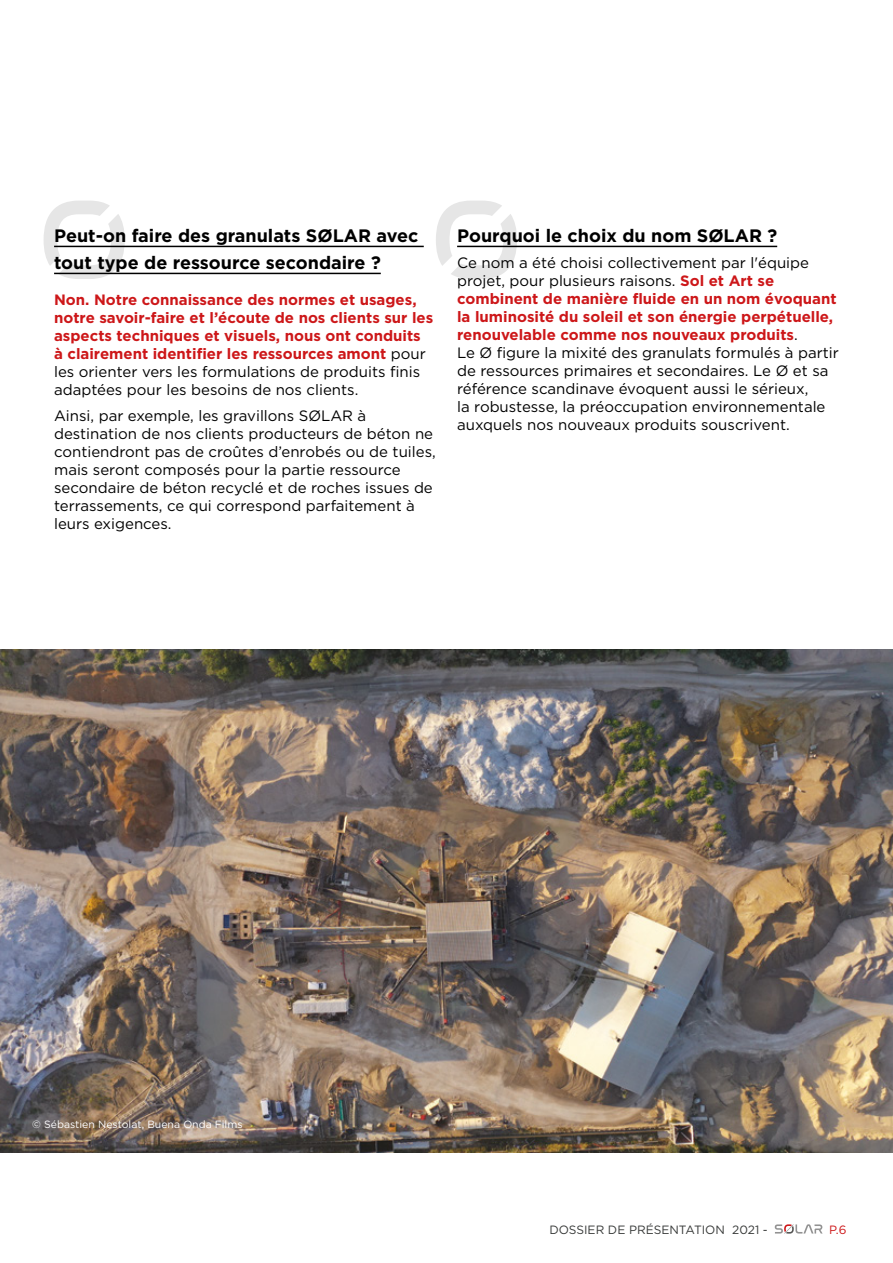
<style>
.page{position:relative;width:893px;height:1263px;background:#fff}
.page>*{position:absolute;margin:0;border:0;box-sizing:border-box;transform-origin:0 0}
.t1{font:700 18px/27px "Gotham";color:#000}
.t2{font:15px/18px "Gotham";color:#000}
.t3{font:700 15px/18px "Gotham";color:#cd1719}
.t4{font:12px "Gotham";color:#373938}
.t5{font:12px "Gotham";color:#cd1719}
.t6{font:10.5px "Gotham";color:#fff}
.s1{font-weight:400;color:#000}
.s2{font-weight:700;color:#cd1719}
</style>
<div class="page">
<svg style="left:44px;top:201px;width:81px;height:78px"></svg>
<svg style="left:436px;top:201px;width:81px;height:78px"></svg>
<hr style="left:54px;top:246px;width:370px;height:1px;background:#000">
<hr style="left:54px;top:273px;width:327px;height:1px;background:#000">
<hr style="left:457px;top:246px;width:320px;height:1px;background:#000">
<img style="left:0;top:649px;width:893px;height:503px">
<svg style="left:775px;top:1224px;width:48px;height:9px"></svg>
<p class="t1" style="left:54px;top:222px;width:366px">Peut-on faire des granulats SØLAR avec tout type de ressource secondaire ?</p>
<p class="t3" style="left:54px;top:290px;width:381px">Non. Notre connaissance des normes et usages, notre savoir-faire et l’écoute de nos clients sur les aspects techniques et visuels, nous ont conduits à clairement identifier les ressources amont <span class="s1">pour les orienter vers les formulations de produits finis adaptées pour les besoins de nos clients.</span></p>
<p class="t2" style="left:54px;top:407px;width:383px">Ainsi, par exemple, les gravillons SØLAR à destination de nos clients producteurs de béton ne contiendront pas de croûtes d’enrobés ou de tuiles, mais seront composés pour la partie ressource secondaire de béton recyclé et de roches issues de terrassements, ce qui correspond parfaitement à leurs exigences.</p>
<p class="t1" style="left:457px;top:222px;width:322px">Pourquoi le choix du nom SØLAR ?</p>
<p class="t2" style="left:457px;top:254px;width:383px">Ce nom a été choisi collectivement par l'équipe projet, pour plusieurs raisons. <span class="s2">Sol et Art se combinent de manière fluide en un nom évoquant la luminosité du soleil et son énergie perpétuelle, renouvelable comme nos nouveaux produits</span>.<br>Le Ø figure la mixité des granulats formulés à partir de ressources primaires et secondaires. Le Ø et sa référence scandinave évoquent aussi le sérieux,<br>la robustesse, la préoccupation environnementale auxquels nos nouveaux produits souscrivent.</p>
<p class="t6" style="left:32px;top:1118px;width:212px">© Sébastien Nestolat, Buena Onda Films</p>
<p class="t4" style="left:549px;top:1222px;width:220px">DOSSIER DE PRÉSENTATION 2021 -</p>
<p class="t5" style="left:829px;top:1222px;width:19px">P.6</p>
</div>
